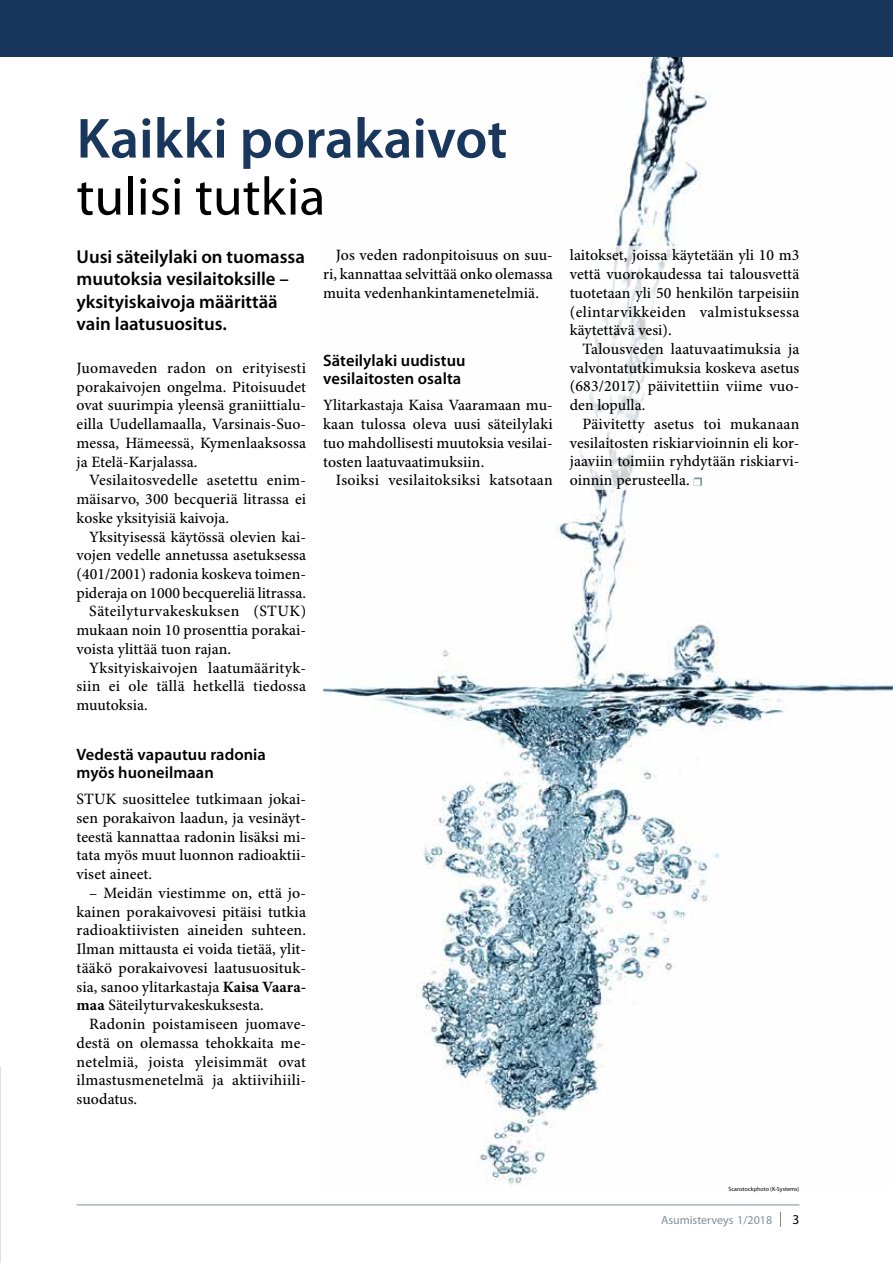
<style>
.page{position:relative;width:893px;height:1263px;background:#fff}
.page>*{position:absolute;margin:0;border:0;box-sizing:border-box;transform-origin:0 0}
.t1{font:600 57px "Myriad Pro";color:#19365d}
.t2{font:54px "Myriad Pro";color:#000}
.t3{font:600 18.75px/22.5px "Myriad Pro";color:#000}
.t4{font:600 16.5px/18px "Myriad Pro";letter-spacing:.005em;color:#000}
.t5{font:500 15.75px/18.8px "Minion Pro";letter-spacing:.005em;color:#000;text-align:justify}
.t6{font:500 15.75px "Minion Pro";letter-spacing:.03em;color:#000}
.t7{font:13.5px "Myriad Pro";color:#000}
.t8{font:12px "Myriad Pro";color:#7f8f9c}
.t9{font:6px "Myriad Pro";color:#000}
.s1{font-weight:700}
</style>
<div class="page">
<svg style="left:780px;top:1212px;width:1px;height:14px"></svg>
<hr style="left:77px;top:1205px;width:722px;height:1px;background:#7f8f9c">
<img style="left:323px;top:56px;width:570px;height:1130px">
<div style="left:0;top:0;width:893px;height:56px;background:#19365d"></div>
<svg style="left:558px;top:246px;width:127px;height:244px"></svg>
<svg style="left:693px;top:477px;width:9px;height:9px"></svg>
<h1 class="t1" style="left:77px;top:107px;width:432px">Kaikki porakaivot</h1>
<h2 class="t2" style="left:77px;top:163px;width:250px">tulisi tutkia</h2>
<p class="t3" style="left:77px;top:246px;width:230px">Uusi säteilylaki on tuomassa muutoksia vesilaitoksille – yksityiskaivoja määrittää vain laatusuositus.</p>
<p class="t5" style="left:77px;top:359px;width:231px">Juomaveden radon on erityisesti porakaivojen ongelma. Pitoisuudet ovat suurimpia yleensä graniittialu&shy;eilla Uudellamaalla, Varsinais-Suo&shy;messa, Hämeessä, Kymenlaaksossa ja Etelä-Karjalassa.</p>
<p class="t5" style="left:77px;top:471px;width:231px;text-indent:13px">Vesilaitosvedelle asetettu enim&shy;mäisarvo, 300 becqueriä litrassa ei koske yksityisiä kaivoja.</p>
<p class="t5" style="left:89px;top:528px;width:218px">Yksityisessä käytössä olevien kai-</p>
<p class="t5" style="left:77px;top:546px;width:231px">vojen vedelle annetussa asetuksessa</p>
<p class="t5" style="left:77px;top:565px;width:231px">(401/2001) radonia koskeva toimen-</p>
<p class="t5" style="left:77px;top:584px;width:231px">pideraja on 1000 becquereliä litrassa.</p>
<p class="t6" style="left:89px;top:602px;width:218px">Säteilyturvakeskuksen (STUK)</p>
<p class="t5" style="left:77px;top:621px;width:231px">mukaan noin 10 prosenttia porakai-</p>
<p class="t5" style="left:77px;top:640px;width:156px">voista ylittää tuon rajan.</p>
<p class="t5" style="left:89px;top:659px;width:218px">Yksityiskaivojen laatumäärityk-</p>
<p class="t5" style="left:77px;top:678px;width:231px">siin ei ole tällä hetkellä tiedossa</p>
<p class="t5" style="left:77px;top:696px;width:73px">muutoksia.</p>
<p class="t4" style="left:77px;top:745px;width:191px">Vedestä vapautuu radonia myös huoneilmaan</p>
<p class="t5" style="left:77px;top:790px;width:231px">STUK suosittelee tutkimaan jokai&shy;sen porakaivon laadun, ja vesinäyt&shy;teestä kannattaa radonin lisäksi mi&shy;tata myös muut luonnon radioaktii&shy;viset aineet.</p>
<p class="t5" style="left:77px;top:884px;width:231px;text-indent:13px">– Meidän viestimme on, että jo&shy;kainen porakaivovesi pitäisi tutkia radioaktiivisten aineiden suhteen.<br>Ilman mittausta ei voida tietää, ylit&shy;tääkö porakaivovesi laatusuosituk&shy;sia, sanoo ylitarkastaja <span class="s1">Kaisa Vaara&shy;maa</span> Säteilyturvakeskuksesta.</p>
<p class="t5" style="left:77px;top:1015px;width:231px;text-indent:13px">Radonin poistamiseen juomave&shy;destä on olemassa tehokkaita me&shy;netelmiä, joista yleisimmät ovat ilmastusmenetelmä ja aktiivihiili&shy;suodatus.</p>
<p class="t5" style="left:323px;top:246px;width:231px;text-indent:13px">Jos veden radonpitoisuus on suu&shy;ri, kannattaa selvittää onko olemassa muita vedenhankintamenetelmiä.</p>
<p class="t4" style="left:323px;top:352px;width:144px">Säteilylaki uudistuu vesilaitosten osalta</p>
<p class="t5" style="left:323px;top:396px;width:231px">Ylitarkastaja Kaisa Vaaramaan mu&shy;kaan tulossa oleva uusi säteilylaki tuo mahdollisesti muutoksia vesilai&shy;tosten laatuvaatimuksiin.</p>
<p class="t5" style="left:336px;top:471px;width:218px">Isoiksi vesilaitoksiksi katsotaan</p>
<p class="t5" style="left:570px;top:246px;width:231px">laitokset, joissa käytetään yli 10 m3 vettä vuorokaudessa tai talousvettä tuotetaan yli 50 henkilön tarpeisiin (elintarvikkeiden valmistuksessa käytettävä vesi).</p>
<p class="t5" style="left:570px;top:340px;width:231px;text-indent:13px">Talousveden laatuvaatimuksia ja valvontatutkimuksia koskeva asetus (683/2017) päivitettiin viime vuo&shy;den lopulla.</p>
<p class="t5" style="left:570px;top:415px;width:231px;text-indent:13px">Päivitetty asetus toi mukanaan vesilaitosten riskiarvioinnin eli kor&shy;jaaviin toimiin ryhdytään riskiarvi&shy;oinnin perusteella.</p>
<p class="t9" style="left:729px;top:1185px;width:72px">Scanstockphoto (K-Systems)</p>
<p class="t8" style="left:661px;top:1212px;width:112px">Asumisterveys 1/2018</p>
<p class="t7" style="left:792px;top:1211px;width:8px">3</p>
</div>
